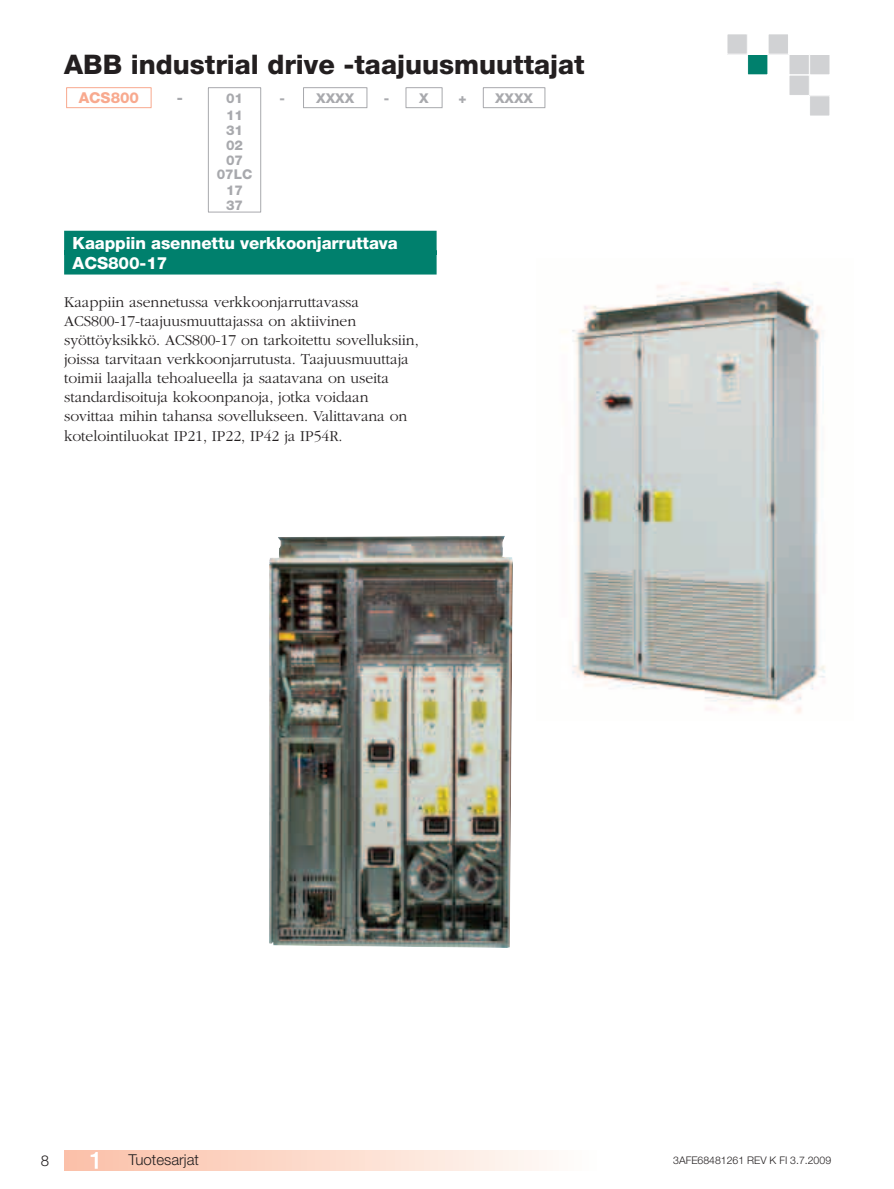
<style>
.page{position:relative;width:894px;height:1189px;background:#fff}
.page>*{position:absolute;margin:0;border:0;box-sizing:border-box;transform-origin:0 0}
.t1{font:800 27px "Helvetica Neue";color:#231f20}
.t2{font:800 16.8px/19.8px "Helvetica Neue";letter-spacing:-.005em;color:#fff}
.t3{font:300 15.75px/19px "Garamond";letter-spacing:-.005em;color:#231f20}
.t4{font:300 15px "Helvetica Neue";color:#231f20}
.t5{font:800 15px "Helvetica Neue";color:#f8a98e}
.t6{font:800 15px "Helvetica Neue";color:#a8a9ad}
.t7{font:800 13.5px/14.7px "Helvetica Neue";color:#a8a9ad;text-align:center}
.t8{font:300 10.5px "Helvetica Neue";color:#231f20}
</style>
<div class="page">
<div style="left:726px;top:34px;width:21px;height:20px;background:#d1d2d4"></div>
<div style="left:726px;top:33px;width:21px;height:22px;border:1px solid #fff"></div>
<div style="left:747px;top:54px;width:20px;height:21px;background:#00806d"></div>
<div style="left:746px;top:54px;width:21px;height:21px;border:1px solid #fff"></div>
<div style="left:767px;top:34px;width:21px;height:20px;background:#d1d2d4"></div>
<div style="left:767px;top:33px;width:21px;height:22px;border:1px solid #fff"></div>
<div style="left:788px;top:54px;width:20px;height:21px;background:#d1d2d4"></div>
<div style="left:788px;top:54px;width:21px;height:21px;border:1px solid #fff"></div>
<div style="left:809px;top:54px;width:20px;height:21px;background:#d1d2d4"></div>
<div style="left:808px;top:54px;width:21px;height:21px;border:1px solid #fff"></div>
<div style="left:788px;top:75px;width:20px;height:20px;background:#d1d2d4"></div>
<div style="left:788px;top:75px;width:21px;height:21px;border:1px solid #fff"></div>
<div style="left:809px;top:96px;width:20px;height:20px;background:#d1d2d4"></div>
<div style="left:808px;top:95px;width:21px;height:21px;border:1px solid #fff"></div>
<div style="left:64px;top:1150px;width:532px;height:20px;background:linear-gradient(to right,#fbbfa6,#fefdfa)"></div>
<svg style="left:91px;top:1152px;width:7px;height:17px"></svg>
<img style="left:562px;top:282px;width:264px;height:432px">
<img style="left:269px;top:536px;width:243px;height:412px">
<svg style="left:482px;top:88px;width:1px;height:19px"></svg>
<hr style="left:482px;top:87px;width:63px;height:1px;background:#a8a9ad">
<svg style="left:544px;top:88px;width:1px;height:19px"></svg>
<hr style="left:482px;top:107px;width:63px;height:1px;background:#a8a9ad">
<hr style="left:66px;top:87px;width:85px;height:1px;background:#f8a98e">
<svg style="left:66px;top:88px;width:1px;height:19px"></svg>
<svg style="left:151px;top:88px;width:1px;height:19px"></svg>
<hr style="left:66px;top:107px;width:85px;height:1px;background:#f8a98e">
<hr style="left:208px;top:87px;width:53px;height:1px;background:#a8a9ad">
<svg style="left:208px;top:88px;width:1px;height:79px"></svg>
<svg style="left:260px;top:88px;width:1px;height:79px"></svg>
<hr style="left:208px;top:167px;width:1px;height:30px;background:#a8a9ad">
<hr style="left:260px;top:167px;width:1px;height:30px;background:#a8a9ad">
<svg style="left:208px;top:197px;width:1px;height:15px"></svg>
<svg style="left:260px;top:197px;width:1px;height:15px"></svg>
<hr style="left:208px;top:212px;width:53px;height:1px;background:#a8a9ad">
<hr style="left:303px;top:87px;width:64px;height:1px;background:#a8a9ad">
<svg style="left:303px;top:88px;width:1px;height:19px"></svg>
<svg style="left:366px;top:88px;width:1px;height:19px"></svg>
<hr style="left:303px;top:107px;width:64px;height:1px;background:#a8a9ad">
<hr style="left:405px;top:87px;width:37px;height:1px;background:#a8a9ad">
<svg style="left:405px;top:88px;width:1px;height:19px"></svg>
<svg style="left:441px;top:88px;width:1px;height:19px"></svg>
<hr style="left:405px;top:107px;width:37px;height:1px;background:#a8a9ad">
<div style="left:64px;top:231px;width:372px;height:24px;background:#00806d"></div>
<div style="left:64px;top:251px;width:372px;height:24px;background:#00806d"></div>
<h1 class="t1" style="left:64px;top:54px;width:522px">ABB industrial drive -taajuusmuuttajat</h1>
<p class="t5" style="left:79px;top:93px;width:62px">ACS800</p>
<p class="t6" style="left:177px;top:93px;width:8px">-</p>
<p class="t7" style="left:226px;top:92px;width:19px">01</p>
<p class="t7" style="left:279px;top:92px;width:76px">- XXXX</p>
<p class="t7" style="left:383px;top:92px;width:47px">- X</p>
<p class="t7" style="left:458px;top:92px;width:10px">+</p>
<p class="t7" style="left:495px;top:92px;width:40px">XXXX</p>
<p class="t7" style="left:217px;top:109px;width:37px">11<br>31<br>02<br>07<br>07LC</p>
<p class="t7" style="left:226px;top:185px;width:19px;line-height:14.2px;text-align:left">17<br>37</p>
<p class="t2" style="left:73px;top:234px;width:326px">Kaappiin asennettu verkkoonjarruttava<br>ACS800-17</p>
<p class="t3" style="left:64px;top:294px;width:356px">Kaappiin asennetussa verkkoonjarruttavassa ACS800-17-taajuusmuuttajassa on aktiivinen syöttöyksikkö. ACS800-17 on tarkoitettu sovelluksiin, joissa tarvitaan verkkoonjarrutusta. Taajuusmuuttaja toimii laajalla tehoalueella ja saatavana on useita standardisoituja kokoonpanoja, jotka voidaan sovittaa mihin tahansa sovellukseen. Valittavana on kotelointiluokat IP21, IP22, IP42 ja IP54R.</p>
<p class="t4" style="left:41px;top:1155px;width:10px">8</p>
<p class="t4" style="left:128px;top:1154px;width:72px">Tuotesarjat</p>
<p class="t8" style="left:673px;top:1157px;width:159px">3AFE68481261 REV K FI 3.7.2009</p>
</div>
